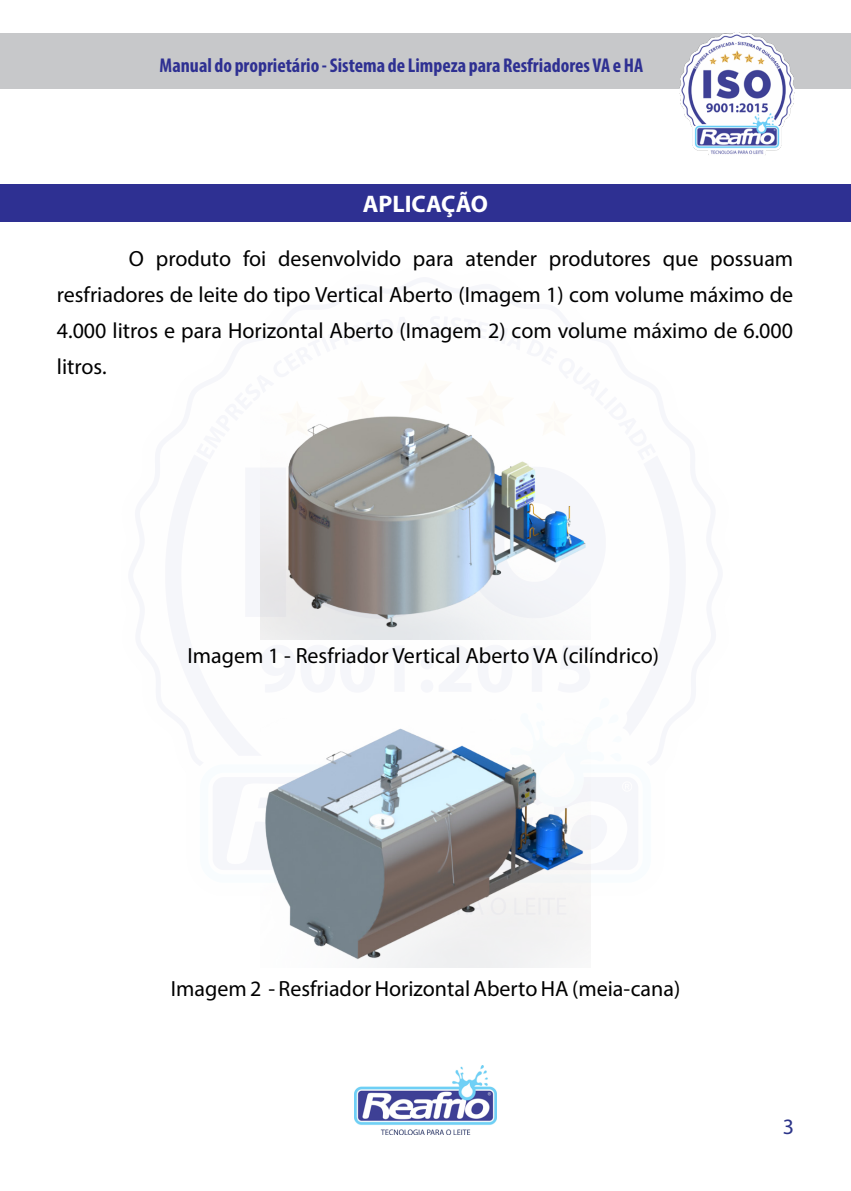
<style>
.page{position:relative;width:851px;height:1191px;background:#fff}
.page>*{position:absolute;margin:0;border:0;box-sizing:border-box;transform-origin:0 0}
.Título{font:700 24px "Myriad Pro";color:#fff}
.Texto{font:22px/36px "Myriad Pro";color:#000;text-align:justify}
.t1{font:22px "Myriad Pro";color:#2c3489}
.t2{font:700 condensed 20px "Myriad Pro";color:#2e3092}
</style>
<div class="page">
<div style="left:0;top:34px;width:850px;height:55px;background:#c7c8ca"></div>
<img style="left:354px;top:1066px;width:142px;height:68px">
<img style="left:679px;top:33px;width:115px;height:122px">
<div style="left:0;top:184px;width:850px;height:37px;background:#2e3092"></div>
<img style="left:261px;top:415px;width:329px;height:224px">
<img style="left:264px;top:728px;width:326px;height:239px">
<p class="t2" style="left:159px;top:53px;width:485px">Manual do proprietário - Sistema de Limpeza para Resfriadores VA e HA</p>
<p class="Título" style="left:363px;top:188px;width:127px">APLICAÇÃO</p>
<p class="Texto" style="left:57px;top:240px;width:737px;text-indent:72px">O produto foi desenvolvido para atender produtores que possuam resfriadores de leite do tipo Vertical Aberto (Imagem 1) com volume máximo de 4.000 litros e para Horizontal Aberto (Imagem 2) com volume máximo de 6.000 litros.</p>
<p class="Texto" style="left:187px;top:637px;width:473px">Imagem 1 - Resfriador Vertical Aberto VA (cilíndrico)</p>
<p class="Texto" style="left:171px;top:970px;width:511px">Imagem 2 - Resfriador Horizontal Aberto HA (meia-cana)</p>
<p class="t1" style="left:782px;top:1113px;width:13px">3</p>
</div>
